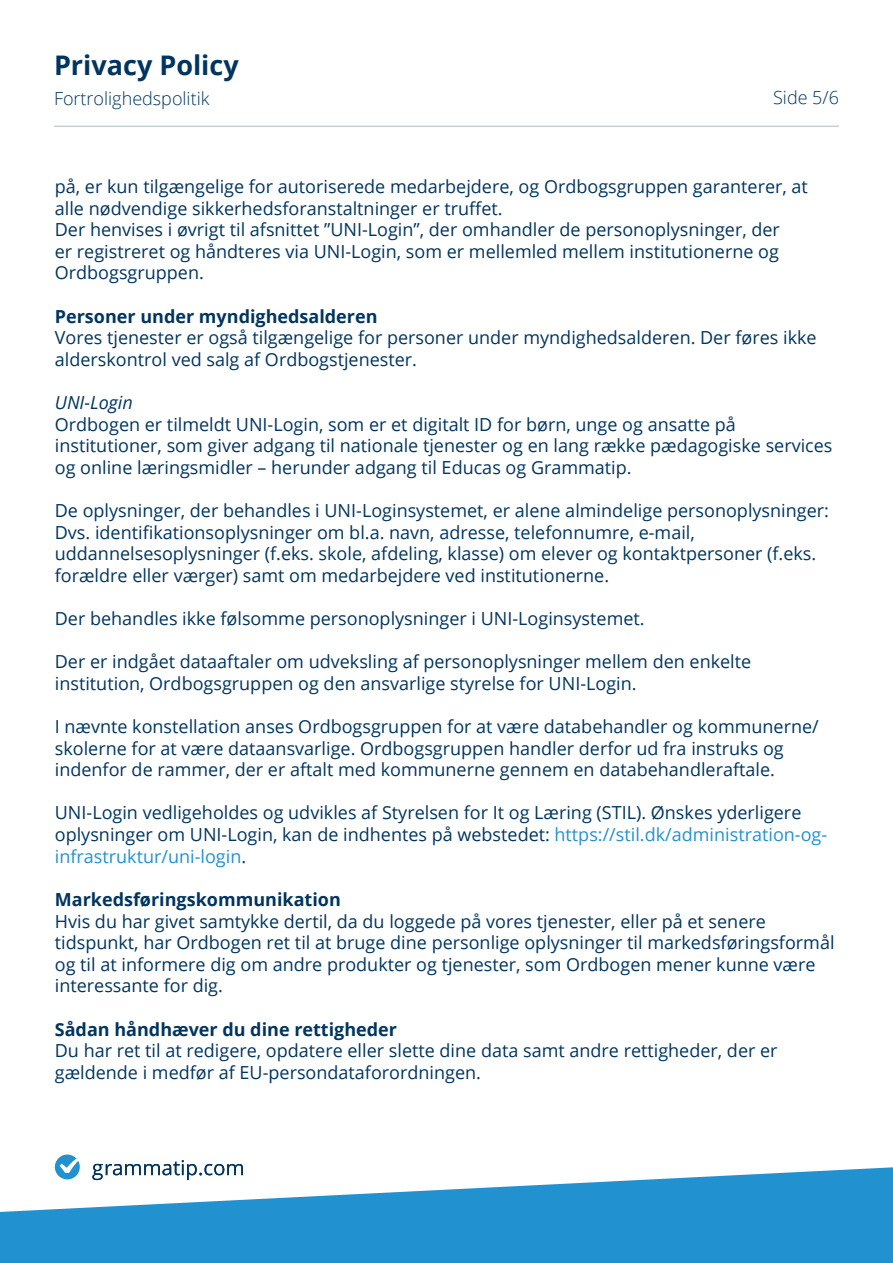
<style>
.page{position:relative;width:893px;height:1263px;background:#fff}
.page>*{position:absolute;margin:0;border:0;box-sizing:border-box;transform-origin:0 0}
.t1{font:700 27px "Open Sans";color:#003560}
.t2{font:18px/21.6px "Open Sans";color:#003560}
.t3{font:700 18px "Open Sans";color:#003560}
.t4{font:300 18px "Open Sans";color:#003560}
.t5{font:italic 18px "Open Sans";color:#003560}
.s1{color:#2291d0}
</style>
<div class="page">
<svg style="left:93px;top:1160px;width:150px;height:7px"></svg>
<svg style="left:55px;top:1154px;width:25px;height:13px"></svg>
<svg style="left:0;top:1167px;width:893px;height:96px;fill:#2291d0"></svg>
<hr style="left:54px;top:126px;width:785px;height:1px;background:#c5ced3">
<h1 class="t1" style="left:54px;top:46px;width:186px">Privacy Policy</h1>
<p class="t4" style="left:54px;top:86px;width:157px">Fortrolighedspolitik</p>
<p class="t4" style="left:773px;top:85px;width:67px">Side 5/6</p>
<p class="t2" style="left:55px;top:175px;width:755px">på, er kun tilgængelige for autoriserede medarbejdere, og Ordbogsgruppen garanterer, at alle nødvendige sikkerhedsforanstaltninger er truffet.</p>
<p class="t2" style="left:55px;top:218px;width:727px;text-align:justify">Der henvises i øvrigt til afsnittet ”UNI-Login”, der omhandler de personoplysninger, der er registreret og håndteres via UNI-Login, som er mellemled mellem institutionerne og Ordbogsgruppen.</p>
<p class="t3" style="left:55px;top:303px;width:324px">Personer under myndighedsalderen</p>
<p class="t2" style="left:55px;top:326px;width:763px">Vores tjenester er også tilgængelige for personer under myndighedsalderen. Der føres ikke alderskontrol ved salg af Ordbogstjenester.</p>
<p class="t5" style="left:55px;top:390px;width:79px">UNI-Login</p>
<p class="t2" style="left:55px;top:413px;width:779px">Ordbogen er tilmeldt UNI-Login, som er et digitalt ID for børn, unge og ansatte på institutioner, som giver adgang til nationale tjenester og en lang række pædagogiske services og online læringsmidler – herunder adgang til Educas og Grammatip.</p>
<p class="t2" style="left:55px;top:499px;width:776px">De oplysninger, der behandles i UNI-Loginsystemet, er alene almindelige personoplysninger:<br>Dvs. identifikationsoplysninger om bl.a. navn, adresse, telefonnumre, e-mail, uddannelsesoplysninger (f.eks. skole, afdeling, klasse) om elever og kontaktpersoner (f.eks. forældre eller værger) samt om medarbejdere ved institutionerne.</p>
<p class="t2" style="left:55px;top:607px;width:591px">Der behandles ikke følsomme personoplysninger i UNI-Loginsystemet.</p>
<p class="t2" style="left:55px;top:650px;width:698px">Der er indgået dataaftaler om udveksling af personoplysninger mellem den enkelte institution, Ordbogsgruppen og den ansvarlige styrelse for UNI-Login.</p>
<p class="t2" style="left:55px;top:715px;width:765px">I nævnte konstellation anses Ordbogsgruppen for at være databehandler og kommunerne/ skolerne for at være dataansvarlige. Ordbogsgruppen handler derfor ud fra instruks og indenfor de rammer, der er aftalt med kommunerne gennem en databehandleraftale.</p>
<p class="t2" style="left:55px;top:802px;width:774px">UNI-Login vedligeholdes og udvikles af Styrelsen for It og Læring (STIL). Ønskes yderligere oplysninger om UNI-Login, kan de indhentes på webstedet: <span class="s1">https://stil.dk/administration-og&shy;infrastruktur/uni-login</span>.</p>
<p class="t3" style="left:55px;top:887px;width:287px">Markedsføringskommunikation</p>
<p class="t2" style="left:55px;top:910px;width:781px">Hvis du har givet samtykke dertil, da du loggede på vores tjenester, eller på et senere tidspunkt, har Ordbogen ret til at bruge dine personlige oplysninger til markedsføringsformål og til at informere dig om andre produkter og tjenester, som Ordbogen mener kunne være interessante for dig.</p>
<p class="t3" style="left:55px;top:1016px;width:344px">Sådan håndhæver du dine rettigheder</p>
<p class="t2" style="left:55px;top:1039px;width:724px">Du har ret til at redigere, opdatere eller slette dine data samt andre rettigheder, der er gældende i medfør af EU-persondataforordningen.</p>
</div>
